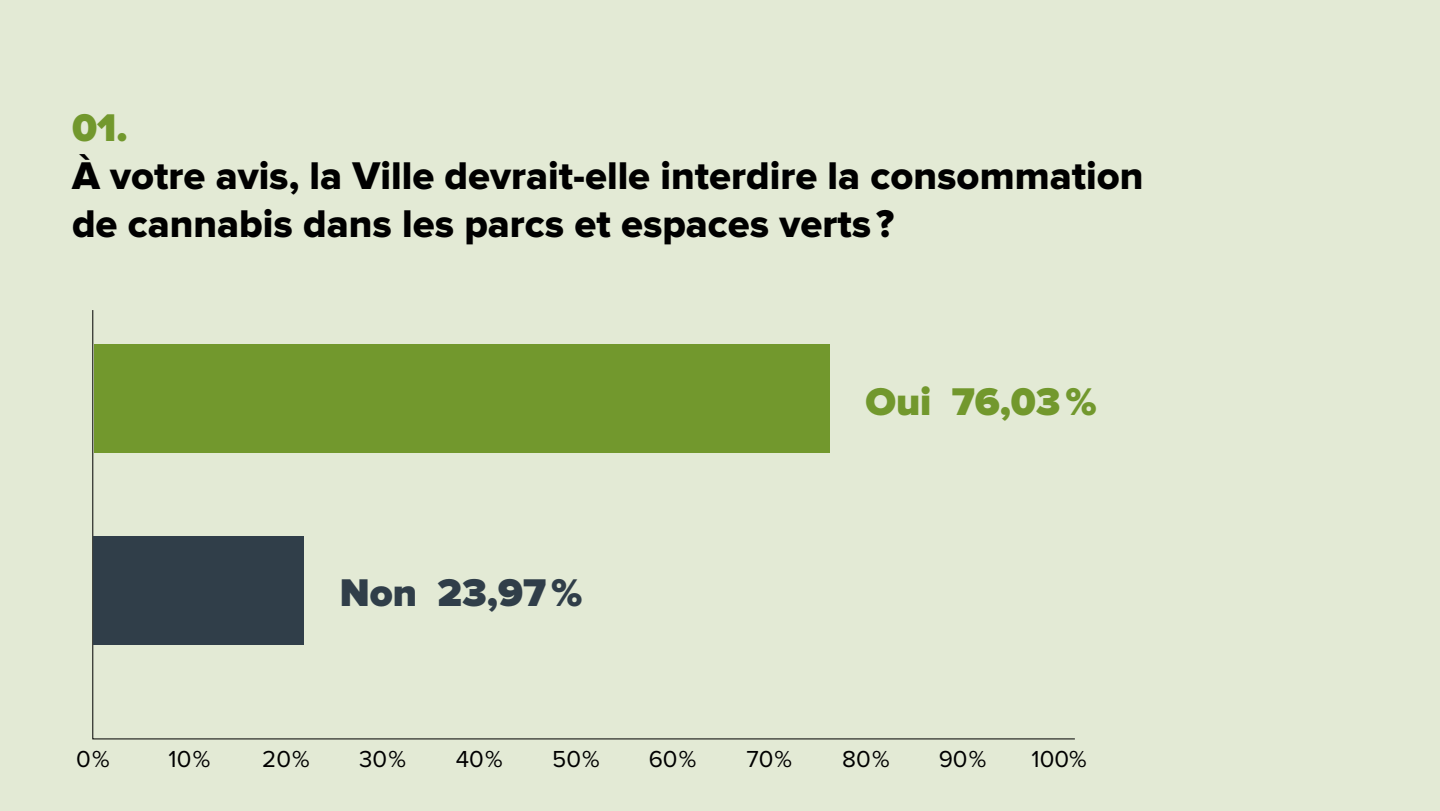
<style>
.page{position:relative;width:1440px;height:811px;background:#fff}
.page>*{position:absolute;margin:0;border:0;box-sizing:border-box;transform-origin:0 0}
.t1{font:40px/48px "Proxima Nova Extrabld";color:#000}
.t2{font:900 40px "Proxima Nova";color:#72982d}
.t3{font:900 40px "Proxima Nova";color:#303e49}
.t4{font:24px "Proxima Nova";color:#000}
</style>
<div class="page">
<div style="left:0;top:0;width:1440px;height:810px;background:#e3ead5"></div>
<svg style="left:92px;top:310px;width:983px;height:429px"></svg>
<div style="left:94px;top:344px;width:735px;height:108px;background:#72982d"></div>
<div style="left:94px;top:536px;width:210px;height:108px;background:#303e49"></div>
<p class="t2" style="left:72px;top:109px;width:57px">01.</p>
<p class="t1" style="left:72px;top:153px;width:1073px">À votre avis, la Ville devrait-elle interdire la consommation de cannabis dans les parcs et espaces verts ?</p>
<p class="t3" style="left:340px;top:574px;width:244px">Non 23,97%</p>
<p class="t2" style="left:865px;top:383px;width:233px">Oui 76,03%</p>
<p class="t4" style="left:76px;top:745px;width:35px">0 %</p>
<p class="t4" style="left:169px;top:745px;width:43px">10 %</p>
<p class="t4" style="left:262px;top:745px;width:49px">20 %</p>
<p class="t4" style="left:359px;top:745px;width:48px">30 %</p>
<p class="t4" style="left:456px;top:745px;width:48px">40 %</p>
<p class="t4" style="left:552px;top:745px;width:49px">50 %</p>
<p class="t4" style="left:649px;top:745px;width:49px">60 %</p>
<p class="t4" style="left:746px;top:745px;width:47px">70 %</p>
<p class="t4" style="left:842px;top:745px;width:49px">80 %</p>
<p class="t4" style="left:939px;top:745px;width:49px">90 %</p>
<p class="t4" style="left:1032px;top:745px;width:57px">100%</p>
</div>
